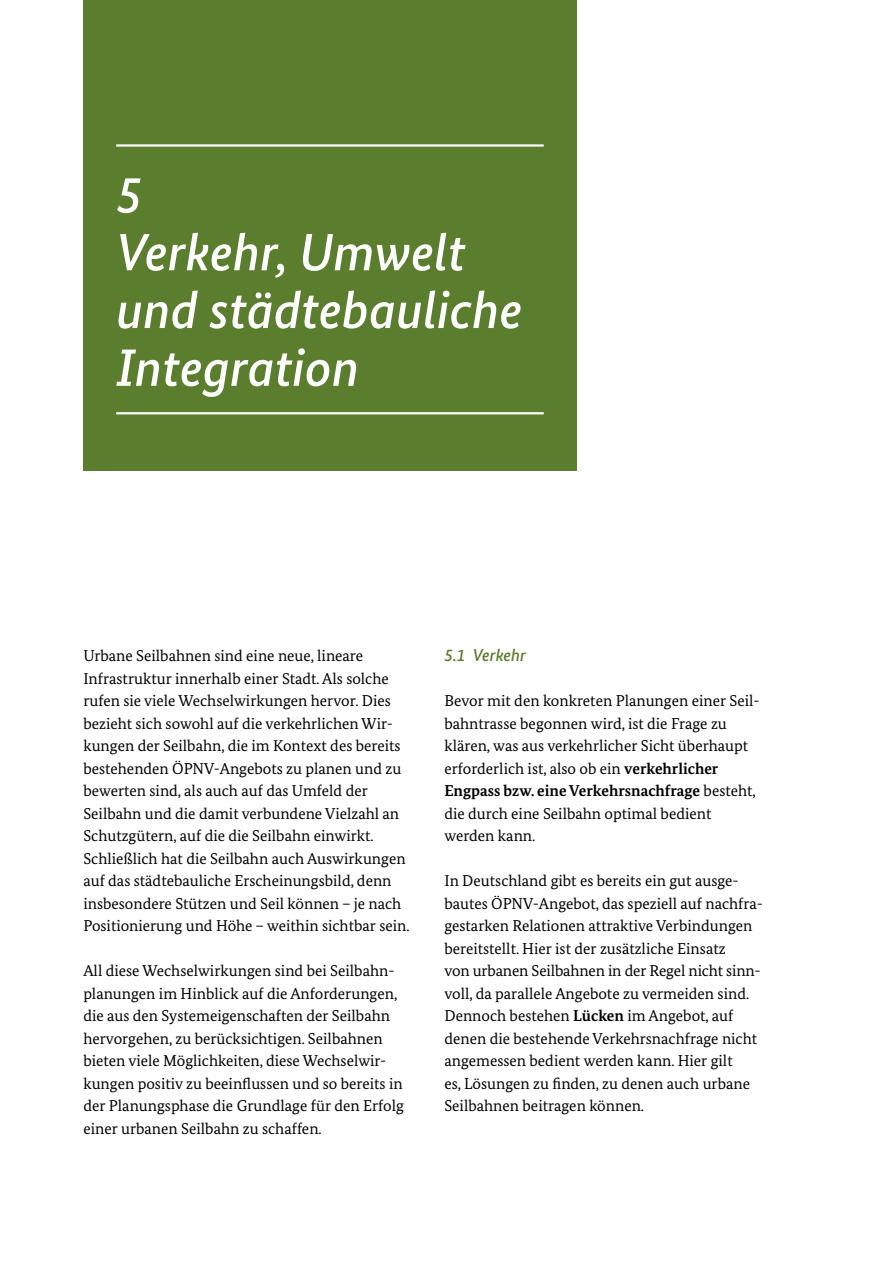
<style>
.page{position:relative;width:893px;height:1263px;background:#fff}
.page>*{position:absolute;margin:0;border:0;box-sizing:border-box;transform-origin:0 0}
.t1{font:italic 500 52.5px/57.8px "Bundes Sans";color:#fff}
.t2{font:italic 500 17.25px "Bundes Sans";color:#5b7d2e}
.t3{font:15.75px/22.5px "Bundes Serif";color:#000}
.s1{font-weight:700}
</style>
<div class="page">
<div style="left:83px;top:0;width:494px;height:471px;background:#5b7d2e"></div>
<hr style="left:116px;top:144px;width:428px;height:3px;background:#fff">
<hr style="left:116px;top:412px;width:428px;height:2px;background:#fff">
<h1 class="t1" style="left:116px;top:165px;width:408px">5<br>Verkehr, Umwelt und städtebauliche<br>Integration</h1>
<p class="t3" style="left:83px;top:644px;width:328px">Urbane Seilbahnen sind eine neue, lineare Infrastruktur innerhalb einer Stadt. Als solche rufen sie viele Wechselwirkungen hervor. Dies bezieht sich sowohl auf die verkehrlichen Wir&shy;kungen der Seilbahn, die im Kontext des bereits bestehenden ÖPNV-Angebots zu planen und zu bewerten sind, als auch auf das Umfeld der Seilbahn und die damit verbundene Vielzahl an Schutzgütern, auf die die Seilbahn einwirkt.<br>Schließlich hat die Seilbahn auch Auswirkungen auf das städtebauliche Erscheinungsbild, denn insbesondere Stützen und Seil können – je nach Positionierung und Höhe – weithin sichtbar sein.</p>
<p class="t3" style="left:83px;top:959px;width:322px">All diese Wechselwirkungen sind bei Seilbahn&shy;planungen im Hinblick auf die Anforderungen, die aus den Systemeigenschaften der Seilbahn hervorgehen, zu berücksichtigen. Seilbahnen bieten viele Möglichkeiten, diese Wechselwir&shy;kungen positiv zu beeinflussen und so bereits in der Planungsphase die Grundlage für den Erfolg einer urbanen Seilbahn zu schaffen.</p>
<p class="t2" style="left:444px;top:645px;width:83px">5.1 Verkehr</p>
<p class="t3" style="left:444px;top:689px;width:317px">Bevor mit den konkreten Planungen einer Seil&shy;bahntrasse begonnen wird, ist die Frage zu klären, was aus verkehrlicher Sicht überhaupt erforderlich ist, also ob ein <span class="s1">verkehrlicher Engpass bzw. eine Verkehrsnachfrage</span> besteht, die durch eine Seilbahn optimal bedient werden kann.</p>
<p class="t3" style="left:444px;top:869px;width:320px">In Deutschland gibt es bereits ein gut ausge&shy;bautes ÖPNV-Angebot, das speziell auf nachfra&shy;gestarken Relationen attraktive Verbindungen bereitstellt. Hier ist der zusätzliche Einsatz<br>von urbanen Seilbahnen in der Regel nicht sinn&shy;voll, da parallele Angebote zu vermeiden sind.<br>Dennoch bestehen <span class="s1">Lücken</span> im Angebot, auf denen die bestehende Verkehrsnachfrage nicht angemessen bedient werden kann. Hier gilt<br>es, Lösungen zu finden, zu denen auch urbane Seilbahnen beitragen können.</p>
</div>
